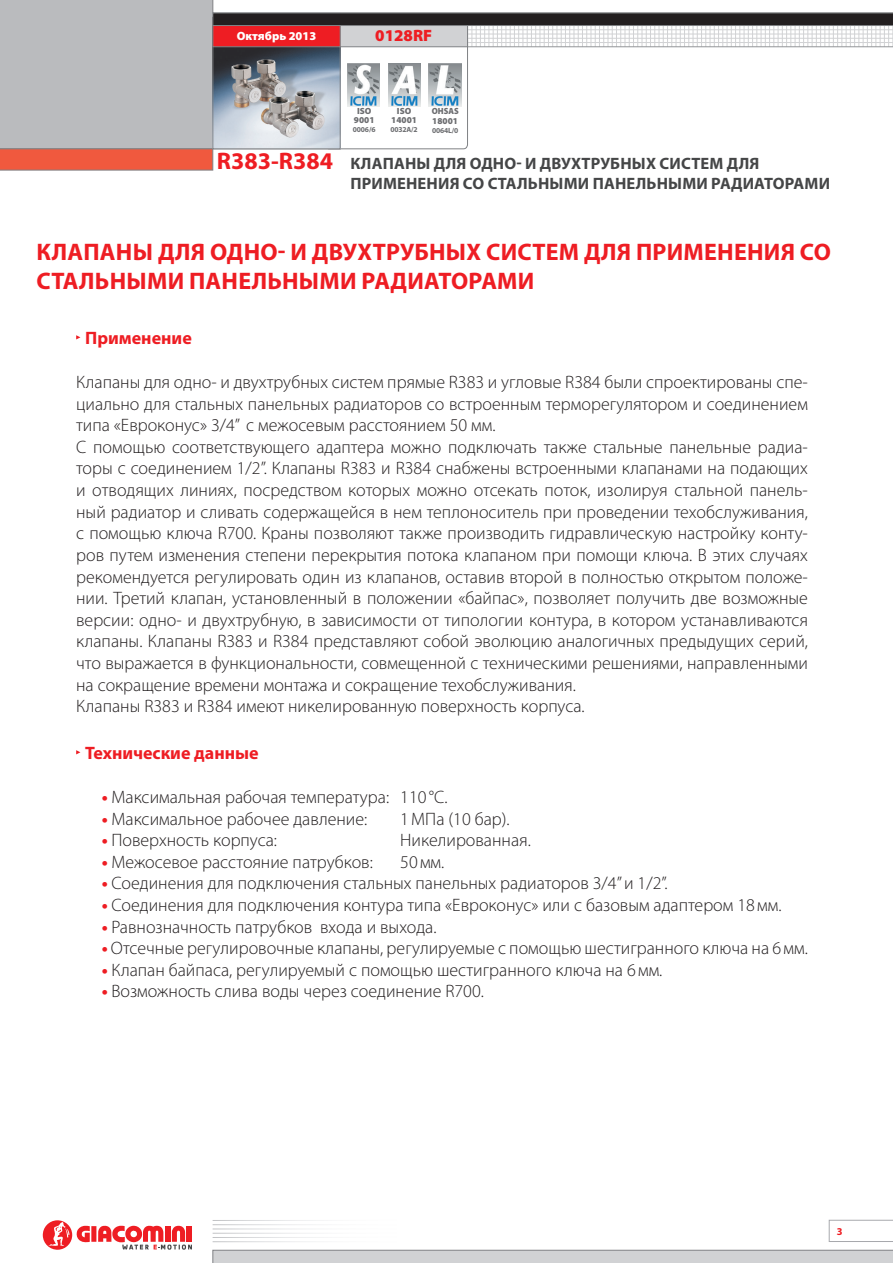
<style>
.page{position:relative;width:893px;height:1263px;background:#fff}
.page>*{position:absolute;margin:0;border:0;box-sizing:border-box;transform-origin:0 0}
.t1{font:700 24px/28.8px "Myriad Pro";letter-spacing:.01em;color:#ee1d23}
.t2{font:300 18px/21.6px "Myriad Pro";color:#231f20}
.t3{font:700 18px "Myriad Pro";color:#ee1d23}
.t4{font:700 16.5px/19.5px "Myriad Pro";letter-spacing:.01em;color:#454647}
.t5{font:900 16.5px "Myriad Pro";color:#ee1d23}
.t6{font:900 12px "Myriad Pro";color:#fff}
.t7{font:700 10.5px "Myriad Pro";color:#ee1d23}
.t8{font:900 9px/9px "Myriad Pro";color:#6c6d70;text-align:center}
.t9{font:900 9px/9.3px "Myriad Pro";color:#6c6d70;scale:.93 1}
.t10{font:700 7.5px "Myriad Pro";letter-spacing:-.02em;color:#6c6d70}
.s1{font-size:24px;color:#ee1d23}
.s2{font-weight:700;color:#ee1d23}
</style>
<div class="page">
<svg style="left:213px;top:1250px;width:680px;height:13px;background:#cccdcf"></svg>
<svg style="left:76px;top:1226px;width:14px;height:16px"></svg>
<div style="left:91px;top:1226px;width:5px;height:16px;background:#ee1d23"></div>
<svg style="left:98px;top:1225px;width:94px;height:25px"></svg>
<div style="left:43px;top:1220px;width:29px;height:30px;background:#ee1d23;border-radius:50%"></div>
<svg style="left:49px;top:1222px;width:21px;height:24px"></svg>
<svg style="left:0;top:0;width:893px;height:171px"></svg>
<svg style="left:829px;top:1220px;width:64px;height:22px"></svg>
<svg style="left:76px;top:335px;width:4px;height:4px"></svg>
<svg style="left:76px;top:750px;width:4px;height:4px"></svg>
<p class="t6" style="left:237px;top:29px;width:81px">Октябрь 2013</p>
<p class="t5" style="left:375px;top:26px;width:58px">0128RF</p>
<p class="t8" style="left:354px;top:107px;width:22px">ISO<br>9001</p>
<p class="t10" style="left:353px;top:125px;width:24px">0006/6</p>
<p class="t8" style="left:391px;top:107px;width:27px">ISO<br>14001</p>
<p class="t10" style="left:390px;top:125px;width:29px">0032A/2</p>
<p class="t9" style="left:432px;top:107px;width:31px">OHSAS<br>18001</p>
<p class="t10" style="left:432px;top:126px;width:28px">0064L/0</p>
<p class="t4" style="left:350px;top:154px;width:481px;text-indent:-134px"><span class="s1">R383-R384</span> Клапаны для одно- и двухтрубных систем для применения со стальными панельными радиаторами</p>
<h1 class="t1" style="left:36px;top:238px;width:796px">Клапаны для одно- и двухтрубных систем для применения со стальными панельными радиаторами</h1>
<p class="t3" style="left:85px;top:328px;width:108px">Применение</p>
<p class="t2" style="left:76px;top:372px;width:733px">Клапаны для одно- и двухтрубных систем прямые R383 и угловые R384 были спроектированы спе&shy;циально для стальных панельных радиаторов со встроенным терморегулятором и соединением типа «Евроконус» 3/4” с межосевым расстоянием 50 мм.<br>С помощью соответствующего адаптера можно подключать также стальные панельные радиа&shy;торы с соединением 1/2”. Клапаны R383 и R384 снабжены встроенными клапанами на подающих и отводящих линиях, посредством которых можно отсекать поток, изолируя стальной панель&shy;ный радиатор и сливать содержащейся в нем теплоноситель при проведении техобслуживания, с помощью ключа R700. Краны позволяют также производить гидравлическую настройку конту&shy;ров путем изменения степени перекрытия потока клапаном при помощи ключа. В этих случаях рекомендуется регулировать один из клапанов, оставив второй в полностью открытом положе&shy;нии. Третий клапан, установленный в положении «байпас», позволяет получить две возможные версии: одно- и двухтрубную, в зависимости от типологии контура, в котором устанавливаются клапаны. Клапаны R383 и R384 представляют собой эволюцию аналогичных предыдущих серий, что выражается в функциональности, совмещенной с техническими решениями, направленными на сокращение времени монтажа и сокращение техобслуживания.<br>Клапаны R383 и R384 имеют никелированную поверхность корпуса.</p>
<p class="t3" style="left:85px;top:743px;width:175px">Технические данные</p>
<p class="t2" style="left:102px;top:786px;width:347px"><span class="s2">•</span> Максимальная рабочая температура: 110 °С.</p>
<p class="t2" style="left:102px;top:808px;width:267px"><span class="s2">•</span> Максимальное рабочее давление:</p>
<p class="t2" style="left:400px;top:808px;width:111px">1 МПа (10 бар).</p>
<p class="t2" style="left:102px;top:830px;width:210px"><span class="s2">•</span> П оверхность корпуса: Н</p>
<p class="t2" style="left:412px;top:830px;width:121px">икелированная.</p>
<p class="t2" style="left:102px;top:851px;width:273px"><span class="s2">•</span> Межосевое расстояние патрубков:</p>
<p class="t2" style="left:400px;top:851px;width:46px">50мм.</p>
<p class="t2" style="left:102px;top:873px;width:567px"><span class="s2">•</span> Соединения для подключения стальных панельных радиаторов 3/4” и 1/2”.</p>
<p class="t2" style="left:102px;top:894px;width:681px"><span class="s2">•</span> Соединения для подключения контура типа «Евроконус» или с базовым адаптером 18мм.</p>
<p class="t2" style="left:102px;top:916px;width:336px"><span class="s2">•</span> Равнозначность патрубков входа и выхода.</p>
<p class="t2" style="left:102px;top:938px;width:708px"><span class="s2">•</span> Отсечные регулировочные клапаны, регулируемые с помощью шестигранного ключа на 6мм.</p>
<p class="t2" style="left:102px;top:959px;width:562px"><span class="s2">•</span> Клапан байпаса, регулируемый с помощью шестигранного ключа на 6мм.</p>
<p class="t2" style="left:102px;top:981px;width:384px"><span class="s2">•</span> Возможность слива воды через соединение R700.</p>
<p class="t7" style="left:837px;top:1225px;width:7px">3</p>
</div>
